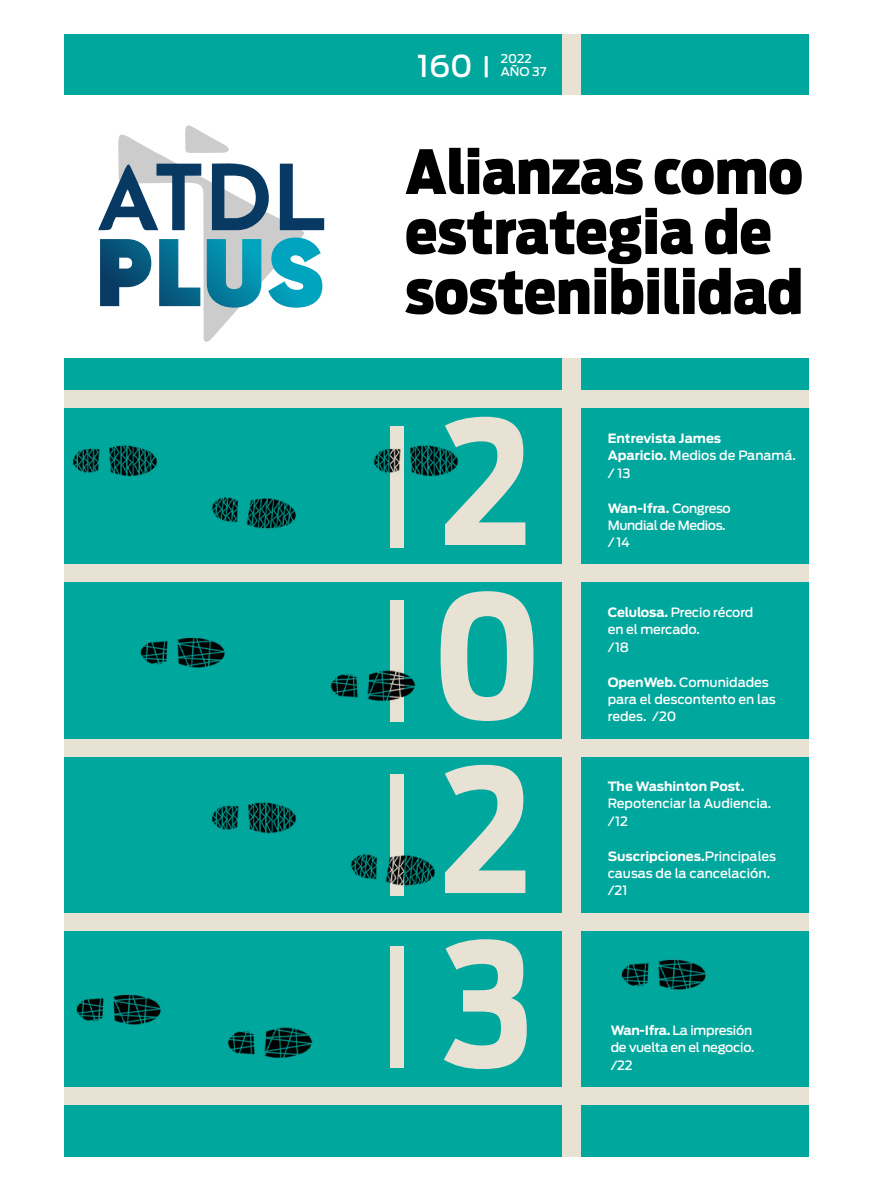
<style>
.page{position:relative;width:872px;height:1191px;background:#fff}
.page>*{position:absolute;margin:0;border:0;box-sizing:border-box;transform-origin:0 0}
.t1{font:700 171px/348px "Antenna Cond";color:#e8e2d4}
.t2{font:900 60px/60px "Antenna Cond";color:#000}
.t3{font:500 30px "Antenna";color:#fff}
.t4{font:500 12.75px/17.4px "Antenna";letter-spacing:-.015em;color:#fff}
.t5{font:700 12.75px/17.4px "Antenna";color:#fff}
.t6{font:500 12px/13.5px "Antenna";color:#fff}
.s1{font-weight:500}
.s2{font-weight:700}
</style>
<div class="page">
<div style="left:64px;top:358px;width:744px;height:798px;background:#00a79d"></div>
<svg style="left:118px;top:125px;width:186px;height:217px"></svg>
<svg style="left:98px;top:160px;width:226px;height:71px"></svg>
<svg style="left:100px;top:237px;width:222px;height:71px"></svg>
<div style="left:562px;top:358px;width:18px;height:798px;background:#e8e2d4"></div>
<div style="left:390px;top:426px;width:13px;height:122px;background:#e8e2d4"></div>
<div style="left:390px;top:600px;width:13px;height:121px;background:#e8e2d4"></div>
<div style="left:390px;top:774px;width:13px;height:121px;background:#e8e2d4"></div>
<div style="left:390px;top:946px;width:13px;height:121px;background:#e8e2d4"></div>
<div style="left:64px;top:565px;width:744px;height:17px;background:#e8e2d4"></div>
<div style="left:64px;top:739px;width:744px;height:17px;background:#e8e2d4"></div>
<div style="left:64px;top:913px;width:744px;height:17px;background:#e8e2d4"></div>
<div style="left:64px;top:1087px;width:744px;height:17px;background:#e8e2d4"></div>
<div style="left:64px;top:391px;width:744px;height:17px;background:#e8e2d4"></div>
<div style="left:64px;top:34px;width:744px;height:61px;background:#00a79d"></div>
<img style="left:72px;top:445px;width:85px;height:32px">
<img style="left:211px;top:802px;width:85px;height:32px">
<img style="left:140px;top:637px;width:85px;height:31px">
<img style="left:76px;top:994px;width:85px;height:31px">
<img style="left:621px;top:959px;width:85px;height:31px">
<img style="left:330px;top:669px;width:86px;height:35px">
<img style="left:227px;top:1027px;width:86px;height:31px">
<img style="left:373px;top:443px;width:85px;height:35px">
<img style="left:211px;top:497px;width:85px;height:32px">
<img style="left:350px;top:852px;width:85px;height:35px">
<div style="left:562px;top:34px;width:18px;height:61px;background:#e8e2d4"></div>
<svg style="left:484px;top:56px;width:4px;height:21px"></svg>
<h3 class="t3" style="left:417px;top:49px;width:57px">160</h3>
<p class="t6" style="left:501px;top:51px;width:47px">2022 año 37</p>
<h2 class="t2" style="left:405px;top:142px;width:399px">Alianzas como estrategia de sostenibilidad</h2>
<h1 class="t1" style="left:441px;top:309px;width:94px">2<br>2</h1>
<h1 class="t1" style="left:432px;top:484px;width:111px">0</h1>
<h1 class="t1" style="left:440px;top:832px;width:95px">3</h1>
<p class="t5" style="left:608px;top:429px;width:190px">Entrevista James<br>Aparicio. <span class="s1">Medios de Panamá. / 13</span></p>
<p class="t4" style="left:608px;top:499px;width:125px"><span class="s2">Wan-Ifra.</span> Congreso<br>Mundial de Medios. / 14</p>
<p class="t4" style="left:608px;top:603px;width:147px"><span class="s2">Celulosa.</span> Precio récord en el mercado.<br>/18</p>
<p class="t4" style="left:608px;top:673px;width:170px"><span class="s2">OpenWeb.</span> Comunidades para el descontento en las redes. /20</p>
<p class="t5" style="left:608px;top:777px;width:138px">The Washinton Post.</p>
<p class="t4" style="left:608px;top:795px;width:165px">Repotenciar la Audiencia. /12</p>
<p class="t4" style="left:608px;top:847px;width:170px"><span class="s2">Suscripciones.</span>Principales causas de la cancelación. /21</p>
<p class="t4" style="left:610px;top:1021px;width:145px"><span class="s2">Wan-Ifra.</span> La impresión de vuelta en el negocio. /22</p>
</div>
